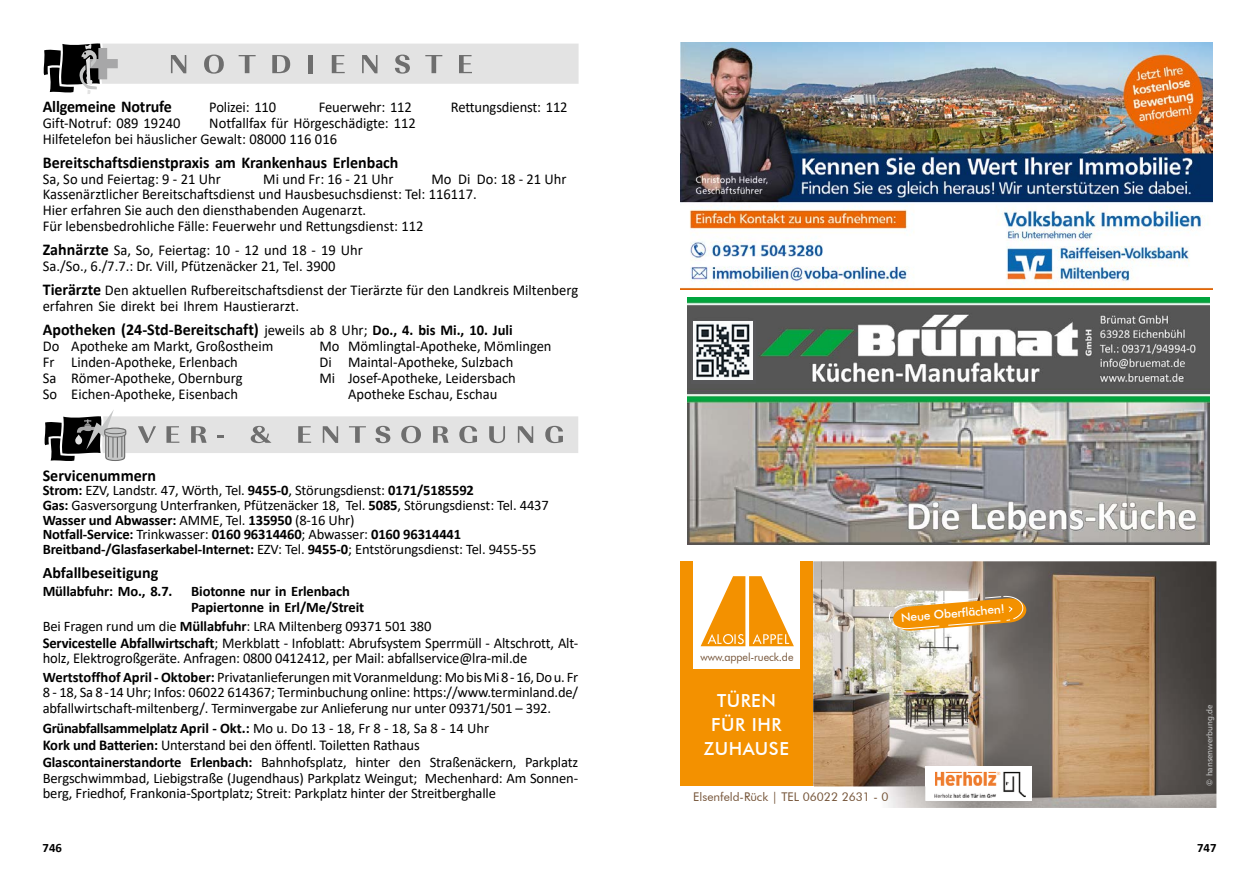
<style>
.page{position:relative;width:1259px;height:893px;background:#fff}
.page>*{position:absolute;margin:0;border:0;box-sizing:border-box;transform-origin:0 0}
.t1{font:500 18px/24px "Futura BT";letter-spacing:.03em;color:#fff;text-align:center}
.t2{font:700 16.5px "Calibri";color:#000}
.t3{font:700 16.05px "Calibri";color:#000}
.t4{font:15px/15.8px "Calibri";color:#000}
.t5{font:14.55px/14.7px "Calibri";letter-spacing:-.01em;color:#000;text-align:justify}
.t6{font:700 14.55px/15.8px "Calibri";letter-spacing:-.01em;color:#000}
.t7{font:700 12.75px "Calibri";color:#000}
.t8{font:12px "Futura BT";color:#755438}
.t9{font:500 12px "Futura BT";color:#fff}
.t10{font:11.25px "Futura BT";letter-spacing:-.01em;color:#755438;scale:.95 1}
.t11{font:8.25px "Humanist 777 BT Roman B";color:#c5c6c6}
.s1{font-weight:700;font-size:16.5px}
.s2{font-weight:400;font-size:15px}
.s3{font-size:15px}
.s4{font-weight:700}
.s5{font-weight:400}
</style>
<div class="page">
<svg style="left:43px;top:43px;width:535px;height:51px"></svg>
<svg style="left:44px;top:410px;width:534px;height:51px"></svg>
<img style="left:813px;top:561px;width:403px;height:247px">
<div style="left:680px;top:561px;width:133px;height:238px;background:#f39100"></div>
<div style="left:925px;top:767px;width:107px;height:34px;background:#fff"></div>
<img style="left:935px;top:772px;width:90px;height:25px">
<div style="left:693px;top:561px;width:106px;height:108px;background:#fff"></div>
<svg style="left:700px;top:576px;width:94px;height:70px"></svg>
<img style="left:813px;top:787px;width:178px;height:21px">
<div style="left:680px;top:787px;width:133px;height:12px;background:#fff"></div>
<svg style="left:925px;top:787px;width:66px;height:14px"></svg>
<img style="left:935px;top:787px;width:56px;height:10px">
<svg style="left:888px;top:595px;width:139px;height:36px;background:#dda34b"></svg>
<img style="left:688px;top:298px;width:521px;height:246px">
<div style="left:691px;top:320px;width:65px;height:64px;background:#58585a"></div>
<img style="left:693px;top:321px;width:60px;height:58px">
<img style="left:680px;top:43px;width:532px;height:246px">
<p class="t2" style="left:43px;top:95px;width:131px">Allgemeine Notrufe</p>
<p class="t4" style="left:209px;top:99px;width:68px">Polizei: 110</p>
<p class="t4" style="left:319px;top:99px;width:95px">Feuerwehr: 112</p>
<p class="t4" style="left:451px;top:99px;width:118px">Rettungsdienst: 112</p>
<p class="t4" style="left:43px;top:115px;width:139px">Gift-Notruf: 089 19240</p>
<p class="t4" style="left:43px;top:115px;width:375px;text-indent:166px">Notfallfax für Hörgeschädigte: 112<br>Hilfetelefon bei häuslicher Gewalt: 08000 116 016</p>
<p class="t2" style="left:43px;top:151px;width:357px">Bereitschaftsdienstpraxis am Krankenhaus Erlenbach</p>
<p class="t4" style="left:43px;top:170px;width:179px">Sa, So und Feiertag: 9 - 21 Uhr</p>
<p class="t4" style="left:263px;top:170px;width:132px">Mi und Fr: 16 - 21 Uhr</p>
<p class="t4" style="left:43px;top:170px;width:525px;text-indent:388px">Mo Di Do: 18 - 21 Uhr Kassenärztlicher Bereitschaftsdienst und Hausbesuchsdienst: Tel: 116117.<br>Hier erfahren Sie auch den diensthabenden Augenarzt.<br>Für lebensbedrohliche Fälle: Feuerwehr und Rettungsdienst: 112</p>
<p class="t4" style="left:43px;top:242px;width:321px"><span class="s1">Zahnärzte</span> Sa, So, Feiertag: 10 - 12 und 18 - 19 Uhr<br>Sa./So., 6./7.7.: Dr. Vill, Pfützenäcker 21, Tel. 3900</p>
<p class="t4" style="left:43px;top:282px;width:537px"><span class="s1">Tierärzte</span> Den aktuellen Rufbereitschaftsdienst der Tierärzte für den Landkreis Miltenberg erfahren Sie direkt bei Ihrem Haustierarzt.</p>
<p class="t2" style="left:43px;top:318px;width:471px">Apotheken (24-Std-Bereitschaft) <span class="s2">jeweils ab 8 Uhr;</span> <span class="s3">Do., 4. bis Mi., 10. Juli</span></p>
<p class="t4" style="left:43px;top:338px;width:232px">Do Apotheke am Markt, Großostheim<br>Fr Linden-Apotheke, Erlenbach<br>Sa Römer-Apotheke, Obernburg<br>So Eichen-Apotheke, Eisenbach</p>
<p class="t4" style="left:319px;top:338px;width:234px">Mo Mömlingtal-Apotheke, Mömlingen</p>
<p class="t4" style="left:319px;top:354px;width:195px">Di Maintal-Apotheke, Sulzbach</p>
<p class="t4" style="left:319px;top:370px;width:198px">Mi Josef-Apotheke, Leidersbach</p>
<p class="t4" style="left:348px;top:385px;width:151px">Apotheke Eschau, Eschau</p>
<p class="t2" style="left:43px;top:463px;width:115px">Servicenummern</p>
<p class="t5" style="left:43px;top:483px;width:508px;text-align:left"><span class="s4">Strom:</span> EZV, Landstr. 47, Wörth, Tel. <span class="s4">9455-0</span>, Störungsdienst: <span class="s4">0171/5185592<br>Gas:</span> Gasversorgung Unterfranken, Pfützenäcker 18, Tel. <span class="s4">5085</span>, Störungsdienst: Tel. 4437<br><span class="s4">Wasser und Abwasser:</span> AMME, Tel. <span class="s4">135950</span> (8-16 Uhr)<br><span class="s4">Notfall-Service:</span> Trinkwasser: <span class="s4">0160 96314460</span>; Abwasser: <span class="s4">0160 96314441<br>Breitband-/Glasfaserkabel-Internet:</span> EZV: Tel. <span class="s4">9455-0</span>; Entstörungsdienst: Tel. 9455-55</p>
<p class="t3" style="left:43px;top:561px;width:117px">Abfallbeseitigung</p>
<p class="t6" style="left:43px;top:583px;width:131px">Müllabfuhr: Mo., 8.7.</p>
<p class="t6" style="left:191px;top:583px;width:174px">Biotonne nur in Erlenbach<br>Papiertonne in Erl/Me/Streit</p>
<p class="t5" style="left:43px;top:618px;width:390px">Bei Fragen rund um die <span class="s4">Müllabfuhr</span>: LRA Miltenberg 09371 501 380</p>
<p class="t4" style="left:43px;top:635px;width:537px;line-height:15px"><span class="s4">Servicestelle Abfallwirtschaft</span>; Merkblatt - Infoblatt: Abrufsystem Sperrmüll - Altschrott, Alt&shy;holz, Elektrogroßgeräte. Anfragen: 0800 0412412, per Mail: abfallservice@lra-mil.de</p>
<p class="t5" style="left:43px;top:669px;width:537px;line-height:15.5px"><span class="s4">Wertstoffhof April - Oktober:</span> Privatanlieferungen mit Voranmeldung: Mo bis Mi 8 - 16, Do u. Fr 8 - 18, Sa 8 - 14 Uhr; Infos: 06022 614367; Terminbuchung online: https://www.terminland.de/ abfallwirtschaft-miltenberg/. Terminvergabe zur Anlieferung nur unter 09371/501 – 392.</p>
<p class="t6" style="left:43px;top:720px;width:448px">Grünabfallsammelplatz April - Okt.: <span class="s5">Mo u. Do 13 - 18, Fr 8 - 18, Sa 8 - 14 Uhr</span></p>
<p class="t4" style="left:43px;top:736px;width:378px"><span class="s4">Kork und Batterien:</span> Unterstand bei den öffentl. Toiletten Rathaus</p>
<p class="t5" style="left:43px;top:754px;width:537px;line-height:15.8px"><span class="s4">Glascontainerstandorte Erlenbach:</span> Bahnhofsplatz, hinter den Straßenäckern, Parkplatz Bergschwimmbad, Liebigstraße (Jugendhaus) Parkplatz Weingut; Mechenhard: Am Sonnen&shy;berg, Friedhof, Frankonia-Sportplatz; Streit: Parkplatz hinter der Streitberghalle</p>
<p class="t10" style="left:700px;top:650px;width:99px">www.appel-rueck.de</p>
<p class="t1" style="left:704px;top:688px;width:86px">TÜREN<br>FÜR IHR<br>ZUHAUSE</p>
<p class="t8" style="left:693px;top:789px;width:197px">Elsenfeld-Rück | TEL 06022 2631 - 0</p>
<p class="t9" style="left:900px;top:610px;width:106px;rotate:-5deg">Neue Oberflächen!</p>
<p class="t11" style="left:1204px;top:786px;width:82px;rotate:-90deg">© hansenwerbung.de</p>
<p class="t7" style="left:43px;top:838px;width:21px">746</p>
<p class="t7" style="left:1197px;top:838px;width:21px">747</p>
</div>
